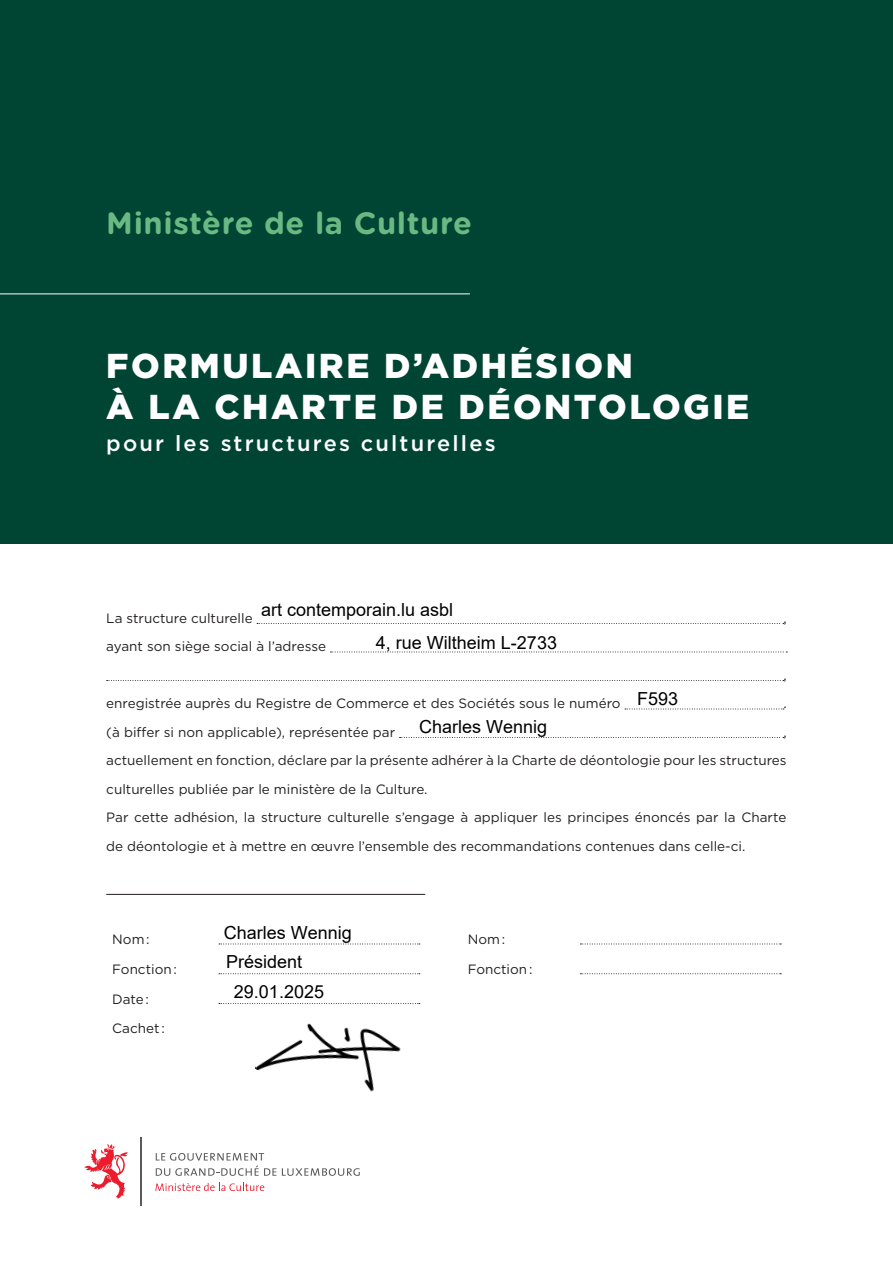
<style>
.page{position:relative;width:893px;height:1263px;background:#fff}
.page>*{position:absolute;margin:0;border:0;box-sizing:border-box;transform-origin:0 0}
.t1{font:900 34.5px/41.4px "Gotham";letter-spacing:.075em;color:#fff}
.t2{font:700 30.9px "Gotham Rounded";letter-spacing:.02em;color:#6ab882}
.t3{font:500 21.75px "Gotham";letter-spacing:.1em;color:#fff}
.t4{font:18px/33px "Arial";color:#000}
.t5{font:13.5px/28.5px "Gotham";color:#231f20}
.s1{font-style:inherit}
</style>
<div class="page">
<div style="left:0;top:0;width:893px;height:544px;background:#004533"></div>
<hr style="left:0;top:294px;width:470px;height:1px;background:#fff">
<svg style="left:84px;top:1144px;width:44px;height:54px"></svg>
<hr style="left:140px;top:1138px;width:1px;height:68px;background:#5a5a5d">
<svg style="left:156px;top:1153px;width:120px;height:23px"></svg>
<svg style="left:282px;top:1168px;width:78px;height:8px"></svg>
<svg style="left:155px;top:1183px;width:109px;height:8px"></svg>
<svg style="left:257px;top:623px;width:527px;height:1px"></svg>
<svg style="left:330px;top:652px;width:457px;height:1px"></svg>
<svg style="left:107px;top:680px;width:677px;height:1px"></svg>
<svg style="left:625px;top:709px;width:159px;height:1px"></svg>
<svg style="left:400px;top:737px;width:384px;height:1px"></svg>
<svg style="left:219px;top:943px;width:201px;height:1px"></svg>
<svg style="left:580px;top:943px;width:201px;height:1px"></svg>
<svg style="left:219px;top:973px;width:201px;height:1px"></svg>
<svg style="left:580px;top:973px;width:201px;height:1px"></svg>
<svg style="left:219px;top:1003px;width:201px;height:1px"></svg>
<hr style="left:106px;top:894px;width:319px;height:1px;background:#231f20">
<img style="left:246px;top:1003px;width:162px;height:164px">
<h2 class="t2" style="left:106px;top:200px;width:367px">Ministère de la Culture</h2>
<h1 class="t1" style="left:106px;top:345px;width:644px">FORMULAIRE D’ADHÉSION<br>À LA CHARTE DE DÉONTOLOGIE</h1>
<h3 class="t3" style="left:106px;top:429px;width:391px">pour les structures culturelles</h3>
<h3 class="t4" style="left:376px;top:593px;width:183px;text-indent:-115px">art contemporain.lu asbl<br>4, rue Wiltheim L-2733</h3>
<p class="t5" style="left:106px;top:603px;width:148px">La structure culturelle</p>
<p class="t5" style="left:783px;top:603px;width:5px">,</p>
<p class="t5" style="left:106px;top:632px;width:221px">ayant son siège social à l’adresse</p>
<p class="t5" style="left:783px;top:660px;width:5px">,</p>
<p class="t5" style="left:106px;top:689px;width:516px">enregistrée auprès du Registre de Commerce et des Sociétés sous le numéro</p>
<p class="t5" style="left:783px;top:689px;width:5px">.</p>
<p class="t5" style="left:106px;top:717px;width:290px">(à biffer si non applicable), représentée par</p>
<p class="t5" style="left:106px;top:717px;width:682px;text-indent:677px">, actuellement en fonction, déclare par la présente adhérer à la Charte de déontologie pour les structures culturelles publiée par le ministère de la Culture.<br>Par cette adhésion, la structure culturelle s’engage à appliquer les principes énoncés par la Charte de déontologie et à mettre en œuvre l’ensemble des recommandations contenues dans celle-ci.</p>
<h3 class="t4" style="left:637px;top:682px;width:43px">F593</h3>
<h3 class="t4" style="left:419px;top:710px;width:130px">Charles Wennig</h3>
<h3 class="t4" style="left:224px;top:916px;width:130px">Charles Wennig</h3>
<h3 class="t4" style="left:226px;top:945px;width:78px">Président</h3>
<h3 class="t4" style="left:234px;top:975px;width:92px">2<span class="s1">9</span>.0<span class="s1">1</span>.202<span class="s1">5</span></h3>
<p class="t5" style="left:112px;top:925px;width:39px">Nom :</p>
<p class="t5" style="left:468px;top:925px;width:39px">Nom :</p>
<p class="t5" style="left:112px;top:954px;width:66px">Fonction :</p>
<p class="t5" style="left:468px;top:954px;width:66px">Fonction :</p>
<p class="t5" style="left:112px;top:984px;width:38px">Date :</p>
<p class="t5" style="left:112px;top:1014px;width:54px">Cachet :</p>
</div>
